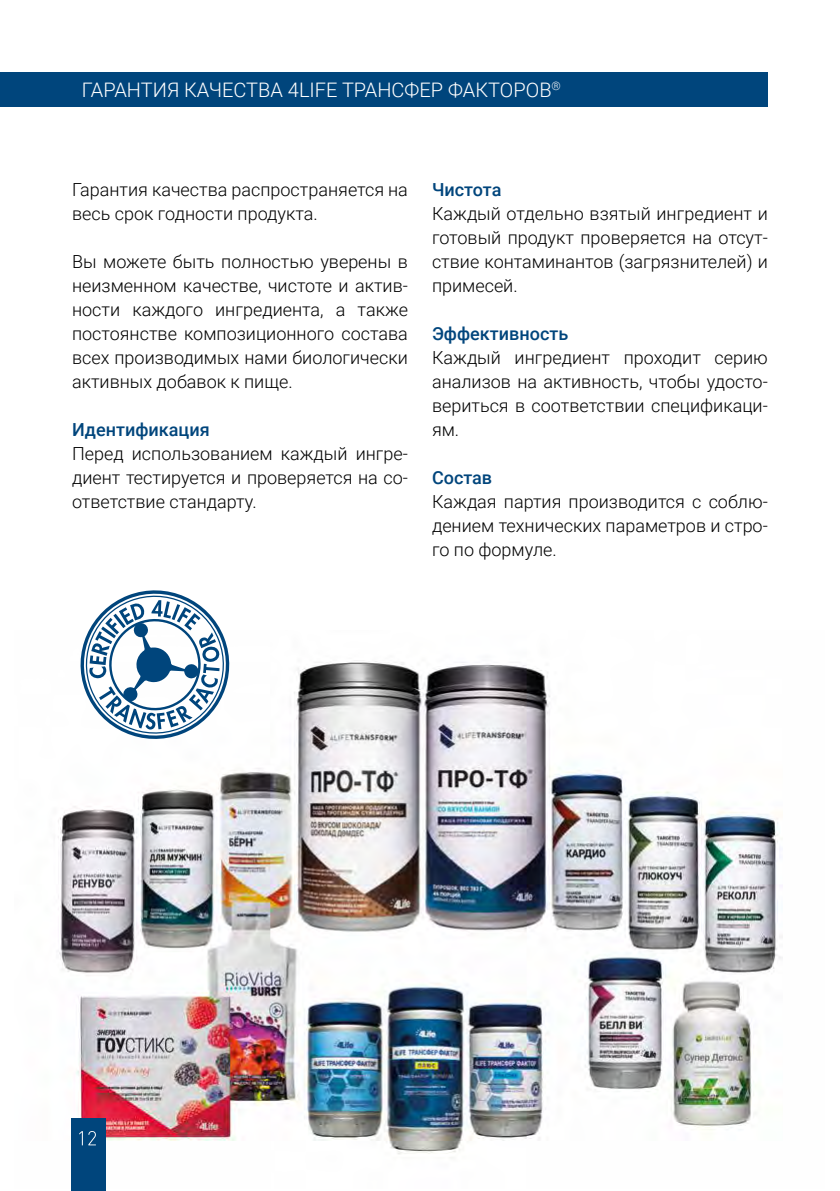
<style>
.page{position:relative;width:840px;height:1191px;background:#fff}
.page>*{position:absolute;margin:0;border:0;box-sizing:border-box;transform-origin:0 0}
.t1{font:300 20px "Roboto";color:#fff}
.t2{font:300 18px/24px "Roboto";color:#000;text-align:justify}
.t3{font:500 18px "Roboto";color:#00457c}
</style>
<div class="page">
<img style="left:58px;top:661px;width:725px;height:527px">
<div style="left:71px;top:1119px;width:34px;height:72px;background:#00457c"></div>
<div style="left:0;top:72px;width:767px;height:34px;background:#00457c"></div>
<svg style="left:70px;top:590px;width:167px;height:159px"></svg>
<svg style="left:79px;top:1131px;width:17px;height:14px"></svg>
<p class="t1" style="left:82px;top:76px;width:480px">ГАРАНТИЯ КАЧЕСТВА 4LIFE ТРАНСФЕР ФАКТОРОВ<sup>®</sup></p>
<p class="t2" style="left:72px;top:177px;width:337px">Гарантия качества распространяется на весь срок годности продукта.</p>
<p class="t2" style="left:72px;top:249px;width:337px">Вы можете быть полностью уверены в неизменном качестве, чистоте и актив&shy;ности каждого ингредиента, а также постоянстве композиционного состава всех производимых нами биологически активных добавок к пище.</p>
<p class="t3" style="left:72px;top:417px;width:139px">Идентификация</p>
<p class="t2" style="left:72px;top:441px;width:337px">Перед использованием каждый ингре&shy;диент тестируется и проверяется на со&shy;ответствие стандарту.</p>
<p class="t3" style="left:432px;top:177px;width:71px">Чистота</p>
<p class="t2" style="left:432px;top:201px;width:337px">Каждый отдельно взятый ингредиент и готовый продукт проверяется на отсут&shy;ствие контаминантов (загрязнителей) и примесей.</p>
<p class="t3" style="left:432px;top:321px;width:138px">Эффективность</p>
<p class="t2" style="left:432px;top:345px;width:337px">Каждый ингредиент проходит серию анализов на активность, чтобы удосто&shy;вериться в соответствии спецификаци&shy;ям.</p>
<p class="t3" style="left:432px;top:465px;width:62px">Состав</p>
<p class="t2" style="left:432px;top:489px;width:337px">Каждая партия производится с соблю&shy;дением технических параметров и стро&shy;го по формуле.</p>
</div>
